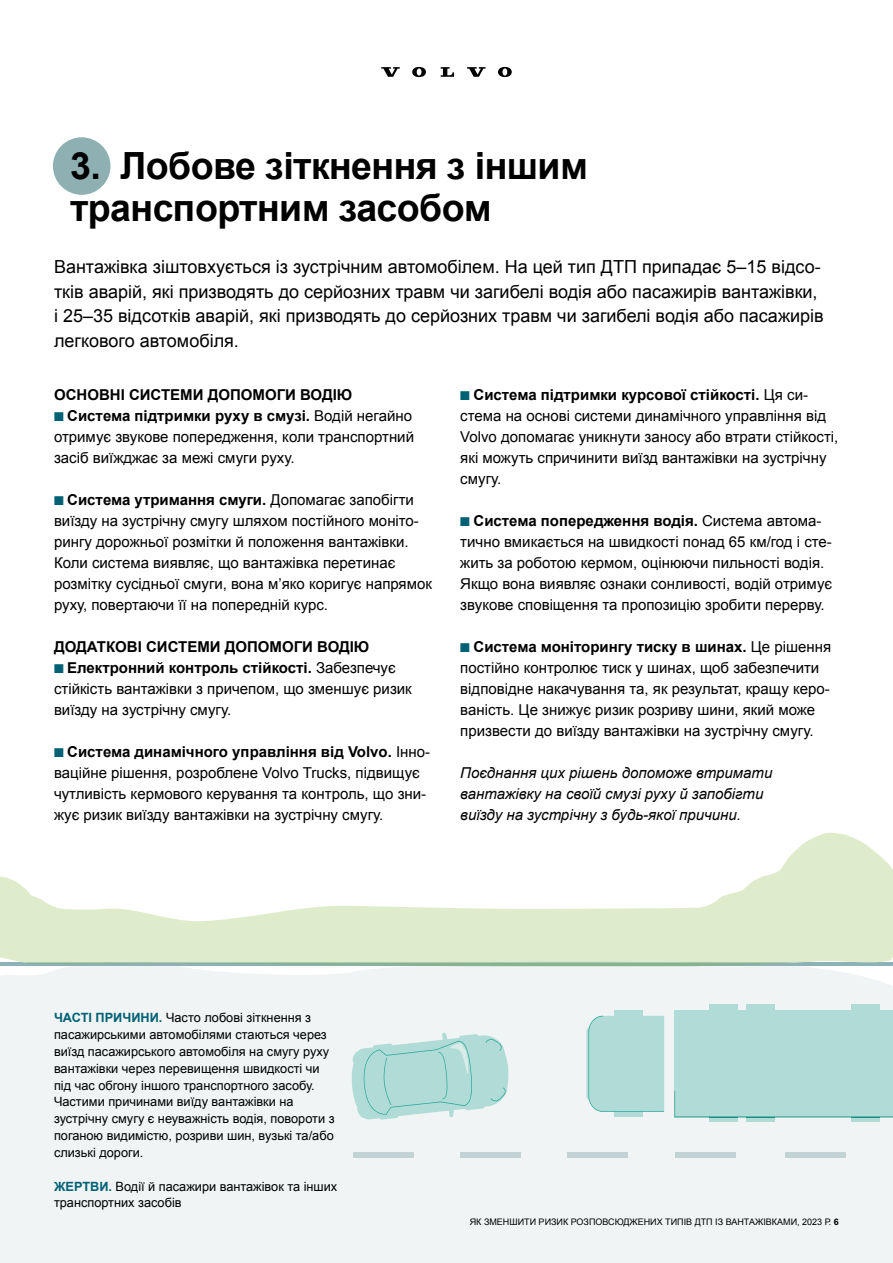
<style>
.page{position:relative;width:893px;height:1263px;background:#fff}
.page>*{position:absolute;margin:0;border:0;box-sizing:border-box;transform-origin:0 0}
.t1{font:700 37.5px/42px "Arial";letter-spacing:-.015em;color:#000}
.t2{font:18px/24.6px "Arial";color:#000}
.t3{font:15px/21px "Arial";color:#000}
.t4{font:italic 15px/21px "Arial";color:#000}
.t5{font:700 15px "Arial";color:#000}
.t6{font:12.75px/16.8px "Arial";color:#000}
.t7{font:9px "Arial";color:#000}
.s1{color:#006174}
.s2{font-weight:700}
.s3{font-weight:700;color:#006174}
</style>
<div class="page">
<div style="left:0;top:966px;width:893px;height:297px;background:#f0f4f5"></div>
<div style="left:353px;top:1153px;width:60px;height:5px;background:#c2d3d6"></div>
<div style="left:460px;top:1153px;width:60px;height:5px;background:#c2d3d6"></div>
<div style="left:567px;top:1153px;width:60px;height:5px;background:#c2d3d6"></div>
<div style="left:675px;top:1153px;width:61px;height:5px;background:#c2d3d6"></div>
<div style="left:786px;top:1153px;width:60px;height:5px;background:#c2d3d6"></div>
<hr style="left:0;top:963px;width:893px;height:3px;background:#8eb1b7">
<svg style="left:350px;top:1032px;width:159px;height:88px"></svg>
<div style="left:709px;top:1004px;width:28px;height:11px;background:#b0dbd6"></div>
<svg style="left:709px;top:1117px;width:28px;height:5px"></svg>
<div style="left:747px;top:1004px;width:28px;height:11px;background:#b0dbd6"></div>
<svg style="left:747px;top:1117px;width:28px;height:5px"></svg>
<div style="left:851px;top:1004px;width:28px;height:11px;background:#b0dbd6"></div>
<svg style="left:851px;top:1117px;width:28px;height:4px"></svg>
<div style="left:675px;top:1010px;width:218px;height:107px;background:#b0dbd6"></div>
<div style="left:614px;top:1010px;width:29px;height:11px;background:#b0dbd6"></div>
<div style="left:614px;top:1106px;width:29px;height:10px;background:#b0dbd6"></div>
<svg style="left:674px;top:1091px;width:219px;height:26px"></svg>
<div style="left:586px;top:1016px;width:78px;height:96px;background:#b0dbd6"></div>
<svg style="left:0;top:833px;width:893px;height:130px"></svg>
<svg style="left:24px;top:961px;width:770px;height:5px"></svg>
<div style="left:53px;top:137px;width:57px;height:58px;background:#8fb0b2;border-radius:50%"></div>
<svg style="left:381px;top:67px;width:19px;height:10px"></svg>
<svg style="left:441px;top:67px;width:13px;height:10px"></svg>
<svg style="left:412px;top:67px;width:14px;height:10px"></svg>
<svg style="left:467px;top:67px;width:19px;height:10px"></svg>
<svg style="left:498px;top:67px;width:14px;height:10px"></svg>
<h1 class="t1" style="left:70px;top:146px;width:519px">3. Лобове зіткнення з іншим транспортним засобом</h1>
<p class="t2" style="left:54px;top:255px;width:771px">Вантажівка зіштовхується із зустрічним автомобілем. На цей тип ДТП припадає 5–15 відсо&shy;тків аварій, які призводять до серйозних травм чи загибелі водія або пасажирів вантажівки, і 25–35 відсотків аварій, які призводять до серйозних травм чи загибелі водія або пасажирів легкового автомобіля.</p>
<p class="t5" style="left:54px;top:384px;width:300px">ОСНОВНІ СИСТЕМИ ДОПОМОГИ ВОДІЮ</p>
<p class="t3" style="left:54px;top:405px;width:362px"><span class="s1">■</span> <span class="s2">Система підтримки руху в смузі.</span> Водій негайно отримує звукове попередження, коли транспортний засіб виїжджає за межі смуги руху.</p>
<p class="t3" style="left:54px;top:489px;width:379px"><span class="s1">■</span> <span class="s2">Система утримання смуги.</span> Допомагає запобігти виїзду на зустрічну смугу шляхом постійного моніто&shy;рингу дорожньої розмітки й положення вантажівки.<br>Коли система виявляє, що вантажівка перетинає розмітку сусідньої смуги, вона м’яко коригує напрямок руху, повертаючи її на попередній курс.</p>
<p class="t5" style="left:54px;top:636px;width:317px">ДОДАТКОВІ СИСТЕМИ ДОПОМОГИ ВОДІЮ</p>
<p class="t3" style="left:54px;top:657px;width:359px"><span class="s1">■</span> <span class="s2">Електронний контроль стійкості.</span> Забезпечує стійкість вантажівки з причепом, що зменшує ризик виїзду на зустрічну смугу.</p>
<p class="t3" style="left:54px;top:741px;width:378px"><span class="s1">■</span> <span class="s2">Система динамічного управління від Volvo.</span> Інно&shy;ваційне рішення, розроблене Volvo Trucks, підвищує чутливість кермового керування та контроль, що зни&shy;жує ризик виїзду вантажівки на зустрічну смугу.</p>
<p class="t3" style="left:460px;top:384px;width:380px"><span class="s1">■</span> <span class="s2">Система підтримки курсової стійкості.</span> Ця си&shy;стема на основі системи динамічного управління від Volvo допомагає уникнути заносу або втрати стійкості, які можуть спричинити виїзд вантажівки на зустрічну смугу.</p>
<p class="t3" style="left:460px;top:510px;width:373px"><span class="s1">■</span> <span class="s2">Система попередження водія.</span> Система автома&shy;тично вмикається на швидкості понад 65 км/год і сте&shy;жить за роботою кермом, оцінюючи пильності водія.<br>Якщо вона виявляє ознаки сонливості, водій отримує звукове сповіщення та пропозицію зробити перерву.</p>
<p class="t3" style="left:460px;top:636px;width:372px"><span class="s1">■</span> <span class="s2">Система моніторингу тиску в шинах.</span> Це рішення постійно контролює тиск у шинах, щоб забезпечити відповідне накачування та, як результат, кращу керо&shy;ваність. Це знижує ризик розриву шини, який може призвести до виїзду вантажівки на зустрічну смугу.</p>
<p class="t4" style="left:460px;top:762px;width:314px">Поєднання цих рішень допоможе втримати вантажівку на своїй смузі руху й запобігти виїзду на зустрічну з будь-якої причини.</p>
<p class="t6" style="left:54px;top:1010px;width:282px"><span class="s3">ЧАСТІ ПРИЧИНИ.</span> Часто лобові зіткнення з пасажирськими автомобілями стаються через виїзд пасажирського автомобіля на смугу руху вантажівки через перевищення швидкості чи під час обгону іншого транспортного засобу.<br>Частими причинами виїду вантажівки на зустрічну смугу є неуважність водія, повороти з поганою видимістю, розриви шин, вузькі та/або слизькі дороги.</p>
<p class="t6" style="left:54px;top:1178px;width:285px"><span class="s3">ЖЕРТВИ.</span> Водії й пасажири вантажівок та інших транспортних засобів</p>
<p class="t7" style="left:470px;top:1216px;width:371px">ЯК ЗМЕНШИТИ РИЗИК РОЗПОВСЮДЖЕНИХ ТИПІВ ДТП ІЗ ВАНТАЖІВКАМИ, 2023 Р. <span class="s2">6</span></p>
</div>
